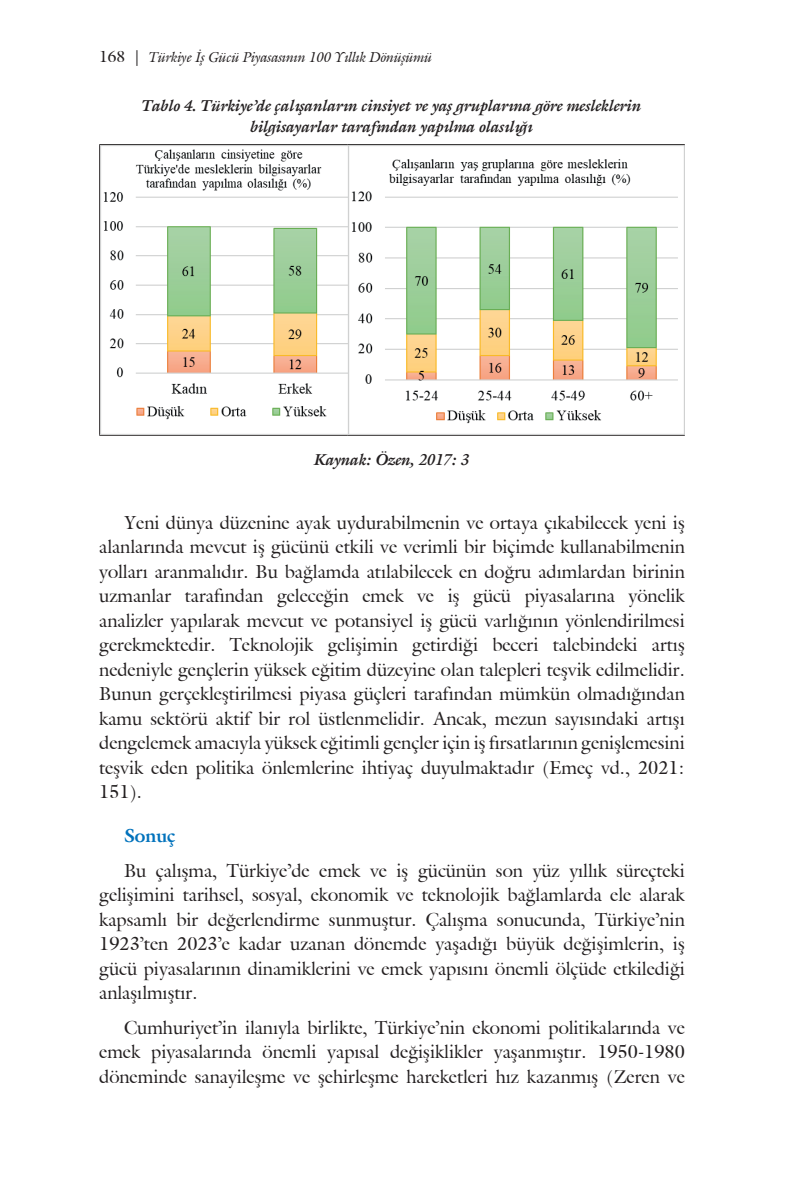
<style>
.page{position:relative;width:794px;height:1191px;background:#fff}
.page>*{position:absolute;margin:0;border:0;box-sizing:border-box;transform-origin:0 0}
.t1{font:18.38px/24.5px "Galliard IT Cby BT";color:#231f20;text-align:justify}
.t2{font:700 18.38px "Galliard IT Cby BT";color:#0072bc}
.t3{font:italic 700 15.75px/21px "Galliard IT Cby BT";color:#231f20;text-align:center}
.t4{font:italic 14px "Galliard IT Cby BT";color:#231f20}
.s1{font-style:normal;font-size:15.75px}
</style>
<div class="page">
<hr style="left:99px;top:144px;width:249px;height:1px;background:#231f20">
<hr style="left:348px;top:144px;width:337px;height:1px;background:#231f20">
<hr style="left:99px;top:435px;width:249px;height:1px;background:#231f20">
<hr style="left:348px;top:435px;width:337px;height:1px;background:#231f20">
<hr style="left:99px;top:145px;width:1px;height:290px;background:#231f20">
<img style="left:100px;top:145px;width:585px;height:290px">
<p class="t4" style="left:99px;top:47px;width:334px"><span class="s1">168 |</span> Türkiye İş Gücü Piyasasının 100 Yıllık Dönüşümü</p>
<p class="t3" style="left:142px;top:95px;width:501px">Tablo 4. Türkiye’de çalışanların cinsiyet ve yaş gruplarına göre mesleklerin bilgisayarlar tarafından yapılma olasılığı</p>
<p class="t3" style="left:314px;top:448px;width:157px">Kaynak: Özen, 2017: 3</p>
<p class="t1" style="left:99px;top:510px;width:587px;text-indent:25px">Yeni dünya düzenine ayak uydurabilmenin ve ortaya çıkabilecek yeni iş alanlarında mevcut iş gücünü etkili ve verimli bir biçimde kullanabilmenin yolları aranmalıdır. Bu bağlamda atılabilecek en doğru adımlardan birinin uzmanlar tarafından geleceğin emek ve iş gücü piyasalarına yönelik analizler yapılarak mevcut ve potansiyel iş gücü varlığının yönlendirilmesi gerekmektedir. Teknolojik gelişimin getirdiği beceri talebindeki artış nedeniyle gençlerin yüksek eğitim düzeyine olan talepleri teşvik edilmelidir.<br>Bunun gerçekleştirilmesi piyasa güçleri tarafından mümkün olmadığından kamu sektörü aktif bir rol üstlenmelidir. Ancak, mezun sayısındaki artışı dengelemek amacıyla yüksek eğitimli gençler için iş fırsatlarının genişlemesini teşvik eden politika önlemlerine ihtiyaç duyulmaktadır (Emeç vd., 2021:<br>151).</p>
<p class="t2" style="left:124px;top:824px;width:53px">Sonuç</p>
<p class="t1" style="left:99px;top:858px;width:587px;text-indent:25px">Bu çalışma, Türkiye’de emek ve iş gücünün son yüz yıllık süreçteki gelişimini tarihsel, sosyal, ekonomik ve teknolojik bağlamlarda ele alarak kapsamlı bir değerlendirme sunmuştur. Çalışma sonucunda, Türkiye’nin 1923’ten 2023’e kadar uzanan dönemde yaşadığı büyük değişimlerin, iş gücü piyasalarının dinamiklerini ve emek yapısını önemli ölçüde etkilediği anlaşılmıştır.</p>
<p class="t1" style="left:99px;top:1015px;width:587px;text-indent:25px">Cumhuriyet’in ilanıyla birlikte, Türkiye’nin ekonomi politikalarında ve emek piyasalarında önemli yapısal değişiklikler yaşanmıştır. 1950-1980 döneminde sanayileşme ve şehirleşme hareketleri hız kazanmış (Zeren ve</p>
</div>
